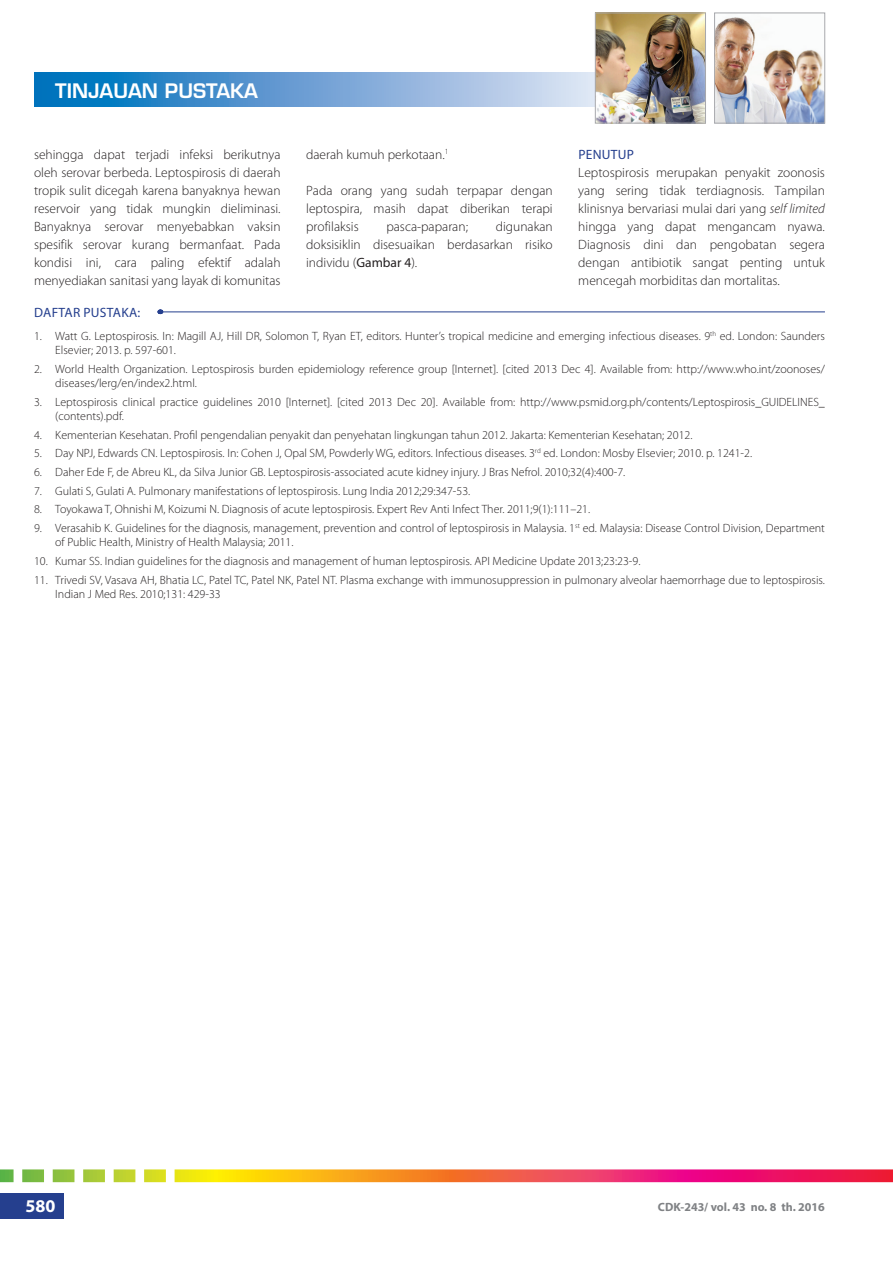
<style>
.page{position:relative;width:893px;height:1263px;background:#fff}
.page>*{position:absolute;margin:0;border:0;box-sizing:border-box;transform-origin:0 0}
.t1{font:600 19.5px "Eurostile LT Std";color:#fff}
.t2{font:700 18px "Myriad Pro";color:#fff}
.t3{font:300 13.5px/18px "Myriad Pro";color:#231f20;text-align:justify}
.t4{font:13.5px "Myriad Pro";letter-spacing:.02em;color:#253f8e}
.t5{font:300 12px/14.4px "Myriad Pro";color:#231f20}
.t6{font:700 12px "Myriad Pro";color:#808285}
.s1{font-weight:400}
.s2{font-style:italic}
</style>
<div class="page">
<div style="left:0;top:1193px;width:64px;height:25px;background:#253f8e"></div>
<svg style="left:34px;top:72px;width:561px;height:35px;background:#6aa4d5"></svg>
<svg style="left:0;top:1169px;width:893px;height:13px;background:#e87d51"></svg>
<img style="left:716px;top:17px;width:107px;height:104px">
<div style="left:714px;top:13px;width:111px;height:110px;border:1px solid #a8a9ad"></div>
<img style="left:597px;top:15px;width:107px;height:106px">
<div style="left:595px;top:13px;width:111px;height:110px;border:1px solid #a8a9ad"></div>
<hr style="left:157px;top:311px;width:668px;height:1px;background:#253f8e">
<h1 class="t1" style="left:55px;top:79px;width:204px">TINJAUAN PUSTAKA</h1>
<p class="t3" style="left:34px;top:146px;width:248px">sehingga dapat terjadi infeksi berikutnya oleh serovar berbeda. Leptospirosis di daerah tropik sulit dicegah karena banyaknya hewan reservoir yang tidak mungkin dieliminasi.<br>Banyaknya serovar menyebabkan vaksin spesifik serovar kurang bermanfaat. Pada kondisi ini, cara paling efektif adalah menyediakan sanitasi yang layak di komunitas</p>
<p class="t3" style="left:306px;top:146px;width:144px">daerah kumuh perkotaan.<sup>1</sup></p>
<p class="t3" style="left:306px;top:182px;width:248px">Pada orang yang sudah terpapar dengan leptospira, masih dapat diberikan terapi profilaksis</p>
<p class="t3" style="left:306px;top:218px;width:248px;text-indent:189px">digunakan doksisiklin disesuaikan berdasarkan risiko individu (<span class="s1">GAMBAR 4</span>).</p>
<p class="t3" style="left:386px;top:218px;width:83px">pasca-paparan;</p>
<p class="t4" style="left:578px;top:146px;width:57px">PENUTUP</p>
<p class="t3" style="left:578px;top:164px;width:248px">Leptospirosis merupakan penyakit zoonosis yang sering tidak terdiagnosis. Tampilan klinisnya bervariasi mulai dari yang <span class="s2">self limited </span>hingga yang dapat mengancam nyawa.<br>Diagnosis dini dan pengobatan segera dengan antibiotik sangat penting untuk mencegah morbiditas dan mortalitas.</p>
<p class="t4" style="left:34px;top:304px;width:18px">DAFTAR</p>
<p class="t4" style="left:83px;top:304px;width:9px">PUSTAKA</p>
<p class="t4" style="left:137px;top:304px;width:4px">:</p>
<p class="t5" style="left:55px;top:328px;width:771px;text-indent:-21px">1. Watt G. Leptospirosis. In: Magill AJ, Hill DR, Solomon T, Ryan ET, editors. Hunter’s tropical medicine and emerging infectious diseases. 9<sup>th</sup> ed. London: Saunders<br>Elsevier; 2013. p. 597-601.</p>
<p class="t5" style="left:55px;top:362px;width:771px;text-indent:-21px">2. World Health Organization. Leptospirosis burden epidemiology reference group [Internet]. [cited 2013 Dec 4]. Available from: http://www.who.int/zoonoses/ diseases/lerg/en/index2.html.</p>
<p class="t5" style="left:55px;top:395px;width:771px;text-indent:-21px">3. Leptospirosis clinical practice guidelines 2010 [Internet]. [cited 2013 Dec 20]. Available from: http://www.psmid.org.ph/contents/Leptospirosis_GUIDELINES_ (contents).pdf.</p>
<p class="t5" style="left:34px;top:428px;width:660px">4. Kementerian Kesehatan. Profil pengendalian penyakit dan penyehatan lingkungan tahun 2012. Jakarta: Kementerian Kesehatan; 2012.</p>
<p class="t5" style="left:34px;top:446px;width:720px">5. Day NPJ, Edwards CN. Leptospirosis. In: Cohen J, Opal SM, Powderly WG, editors. Infectious diseases. 3<sup>rd</sup> ed. London: Mosby Elsevier; 2010. p. 1241-2.</p>
<p class="t5" style="left:34px;top:465px;width:593px">6. Daher Ede F, de Abreu KL, da Silva Junior GB. Leptospirosis-associated acute kidney injury. J Bras Nefrol. 2010;32(4):400-7.</p>
<p class="t5" style="left:34px;top:484px;width:438px">7. Gulati S, Gulati A. Pulmonary manifestations of leptospirosis. Lung India 2012;29:347-53.</p>
<p class="t5" style="left:34px;top:502px;width:558px">8. Toyokawa T, Ohnishi M, Koizumi N. Diagnosis of acute leptospirosis. Expert Rev Anti Infect Ther. 2011;9(1):111–21.</p>
<p class="t5" style="left:55px;top:521px;width:771px;text-indent:-21px">9. Verasahib K. Guidelines for the diagnosis, management, prevention and control of leptospirosis in Malaysia. 1<sup>st</sup> ed. Malaysia: Disease Control Division, Department of Public Health, Ministry of Health Malaysia; 2011.</p>
<p class="t5" style="left:34px;top:554px;width:608px">10. Kumar SS. Indian guidelines for the diagnosis and management of human leptospirosis. API Medicine Update 2013;23:23-9.</p>
<p class="t5" style="left:55px;top:573px;width:771px;text-indent:-21px">11. Trivedi SV, Vasava AH, Bhatia LC, Patel TC, Patel NK, Patel NT. Plasma exchange with immunosuppression in pulmonary alveolar haemorrhage due to leptospirosis.<br>Indian J Med Res. 2010;131: 429-33</p>
<h2 class="t2" style="left:26px;top:1194px;width:31px">580</h2>
<p class="t6" style="left:658px;top:1199px;width:169px">CDK-243/ vol. 43 no. 8 th. 2016</p>
</div>
